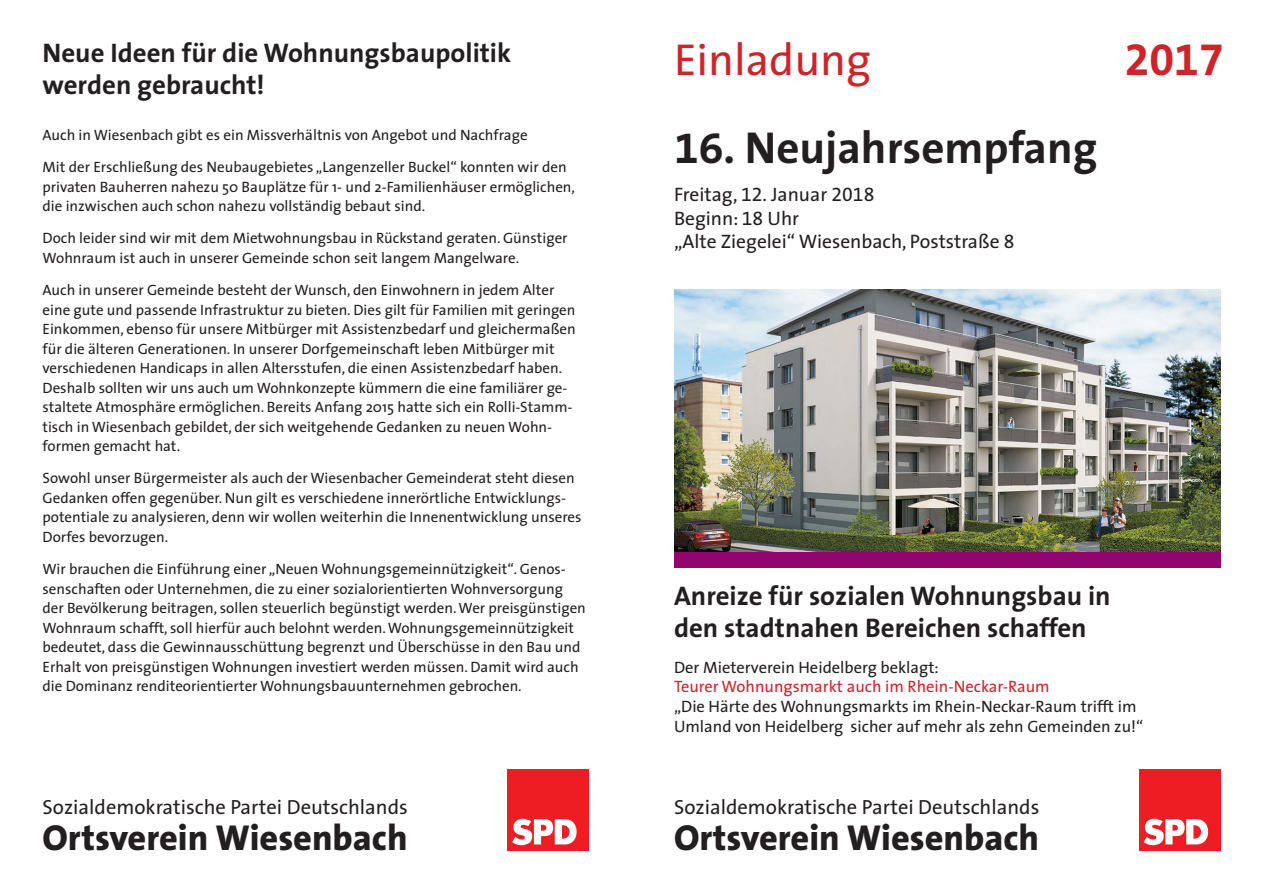
<style>
.page{position:relative;width:1263px;height:893px;background:#fff}
.page>*{position:absolute;margin:0;border:0;box-sizing:border-box;transform-origin:0 0}
.t1{font:700 45px "The Sans B7";color:#231f20}
.t2{font:45px "The Sans";color:#d1232a}
.t3{font:45px "The Sans Bold Expert";color:#d1232a}
.t4{font:800 36.3px "The Sans";color:#231f20}
.t5{font:700 27px/32.4px "The Sans";color:#231f20}
.t6{font:20.55px "The Sans";color:#231f20}
.t7{font:19.5px/23.4px "The Sans";color:#231f20}
.t8{font:16.5px/19.8px "The Sans";color:#231f20}
.t9{font:16.5px "The Sans";color:#d1232a}
.t10{font:15px/19.5px "The Sans";color:#231f20}
.s1{font-family:"The Sans Expert"}
</style>
<div class="page">
<img style="left:674px;top:289px;width:546px;height:263px">
<div style="left:1139px;top:769px;width:81px;height:81px;background:#ee1d23"></div>
<svg style="left:1144px;top:819px;width:64px;height:26px"></svg>
<div style="left:507px;top:769px;width:82px;height:81px;background:#ee1d23"></div>
<svg style="left:512px;top:819px;width:65px;height:26px"></svg>
<div style="left:674px;top:552px;width:546px;height:15px;background:#920570"></div>
<h3 class="t5" style="left:43px;top:36px;width:470px">Neue Ideen für die Wohnungsbaupolitik werden gebraucht!</h3>
<p class="t10" style="left:43px;top:118px;width:526px;line-height:32.2px">Auch in Wiesenbach gibt es ein Missverhältnis von Angebot und Nachfrage<br>Mit der Erschließung des Neubaugebietes „Langenzeller Buckel“ konnten wir den</p>
<p class="t10" style="left:43px;top:176px;width:534px">privaten Bauherren nahezu 50 Bauplätze für 1- und 2-Familienhäuser ermöglichen, die inzwischen auch schon nahezu vollständig bebaut sind.</p>
<p class="t10" style="left:43px;top:228px;width:527px">Doch leider sind wir mit dem Mietwohnungsbau in Rückstand geraten. Günstiger<br>Wohnraum ist auch in unserer Gemeinde schon seit langem Mangelware.</p>
<p class="t10" style="left:43px;top:280px;width:535px">Auch in unserer Gemeinde besteht der Wunsch, den Einwohnern in jedem Alter eine gute und passende Infrastruktur zu bieten. Dies gilt für Familien mit geringen Einkommen, ebenso für unsere Mitbürger mit Assistenzbedarf und gleichermaßen für die älteren Generationen. In unserer Dorfgemeinschaft leben Mitbürger mit verschiedenen Handicaps in allen Altersstufen, die einen Assistenzbedarf haben.<br>Deshalb sollten wir uns auch um Wohnkonzepte kümmern die eine familiärer ge&shy;staltete Atmosphäre ermöglichen. Bereits Anfang 2015 hatte sich ein Rolli-Stamm&shy;tisch in Wiesenbach gebildet, der sich weitgehende Gedanken zu neuen Wohn&shy;formen gemacht hat.</p>
<p class="t10" style="left:43px;top:468px;width:540px">Sowohl unser Bürgermeister als auch der Wiesenbacher Gemeinderat steht diesen Gedanken offen gegenüber. Nun gilt es verschiedene innerörtliche Entwicklungs&shy;potentiale zu analysieren, denn wir wollen weiterhin die Innenentwicklung unseres Dorfes bevorzugen.</p>
<p class="t10" style="left:43px;top:559px;width:545px">Wir brauchen die Einführung einer „Neuen Wohnungsgemeinnützigkeit“. Genos&shy;senschaften oder Unternehmen, die zu einer sozialorientierten Wohnversorgung der Bevölkerung beitragen, sollen steuerlich begünstigt werden. Wer preisgünstigen Wohnraum schafft, soll hierfür auch belohnt werden. Wohnungsgemeinnützigkeit bedeutet, dass die Gewinnausschüttung begrenzt und Überschüsse in den Bau und Erhalt von preisgünstigen Wohnungen investiert werden müssen. Damit wird auch die Dominanz renditeorientierter Wohnungsbauunternehmen gebrochen.</p>
<h3 class="t6" style="left:43px;top:790px;width:367px">Sozialdemokratische Partei Deutschlands</h3>
<h2 class="t4" style="left:43px;top:807px;width:367px">Ortsverein Wiesenbach</h2>
<h1 class="t2" style="left:674px;top:23px;width:199px">Einladung</h1>
<h1 class="t3" style="left:1125px;top:22px;width:100px">2017</h1>
<h1 class="t1" style="left:674px;top:124px;width:425px">16. Neujahrsempfang</h1>
<h3 class="t7" style="left:674px;top:182px;width:342px">Freitag, <span class="s1">12.</span> Januar <span class="s1">2018<br></span>Beginn: <span class="s1">18</span> Uhr<br>„Alte Ziegelei“ Wiesenbach, Poststraße <span class="s1">8</span></h3>
<h3 class="t5" style="left:674px;top:579px;width:438px">Anreize für sozialen Wohnungsbau in den stadtnahen Bereichen schaffen</h3>
<p class="t8" style="left:674px;top:657px;width:266px">Der Mieterverein Heidelberg beklagt:</p>
<p class="t9" style="left:674px;top:673px;width:377px">Teurer Wohnungsmarkt auch im Rhein-Neckar-Raum</p>
<p class="t8" style="left:674px;top:696px;width:471px">„Die Härte des Wohnungsmarkts im Rhein-Neckar-Raum trifft im<br>Umland von Heidelberg sicher auf mehr als zehn Gemeinden zu!“</p>
<h3 class="t6" style="left:674px;top:790px;width:367px">Sozialdemokratische Partei Deutschlands</h3>
<h2 class="t4" style="left:674px;top:807px;width:367px">Ortsverein Wiesenbach</h2>
</div>
